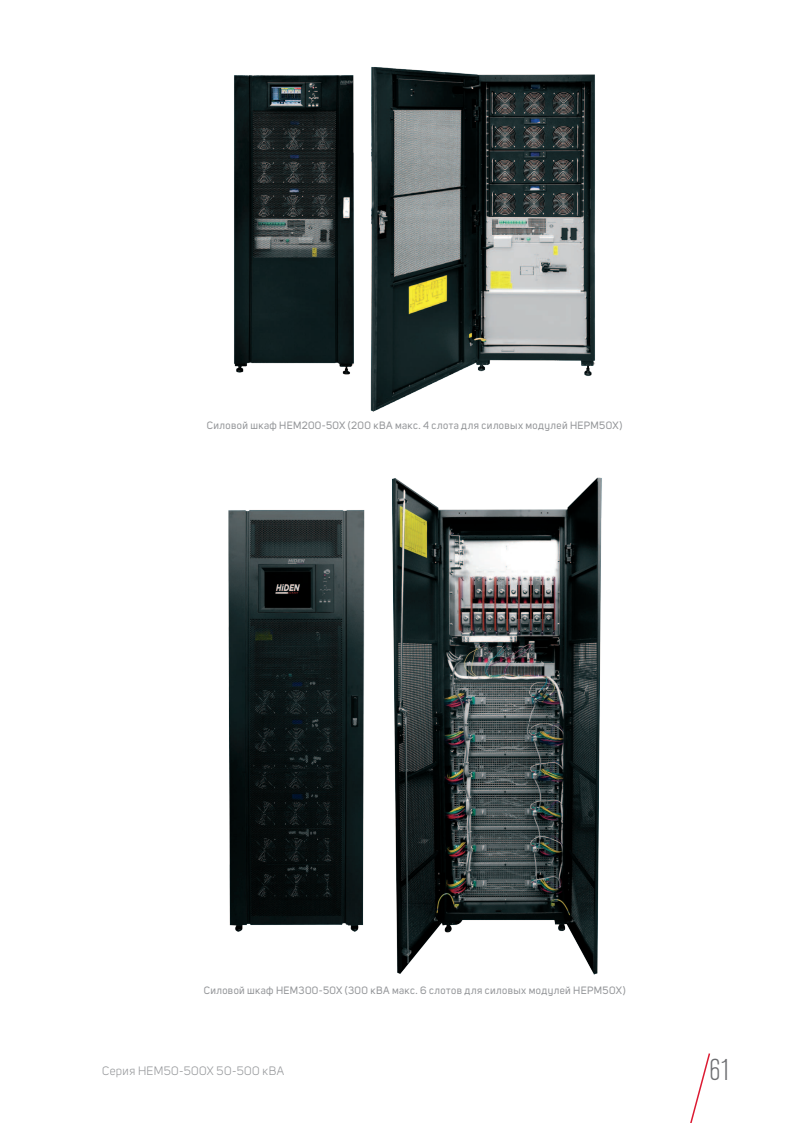
<style>
.page{position:relative;width:808px;height:1123px;background:#fff}
.page>*{position:absolute;margin:0;border:0;box-sizing:border-box;transform-origin:0 0}
.t1{font:300 condensed 30px "Akzidenz Grotesk Pro";color:#6d6e71}
.t2{font:12px "Uni Sans";letter-spacing:.035em;color:#939598}
.t3{font:10.5px "Uni Sans";letter-spacing:.035em;color:#939598}
</style>
<div class="page">
<svg style="left:690px;top:1053px;width:21px;height:70px"></svg>
<img style="left:228px;top:477px;width:374px;height:498px">
<img style="left:234px;top:67px;width:361px;height:345px">
<p class="t3" style="left:207px;top:419px;width:417px">Силовой шкаф HEM200-50X (200 кВА макс. 4 слота для силовых модулей HEPM50X)</p>
<p class="t3" style="left:204px;top:984px;width:423px">Силовой шкаф HEM300-50X (300 кВА макс. 6 слотов для силовых модулей HEPM50X)</p>
<p class="t2" style="left:102px;top:1064px;width:183px">Серия HEM50-500X 50-500 кВА</p>
<h1 class="t1" style="left:709px;top:1051px;width:23px">61</h1>
</div>
